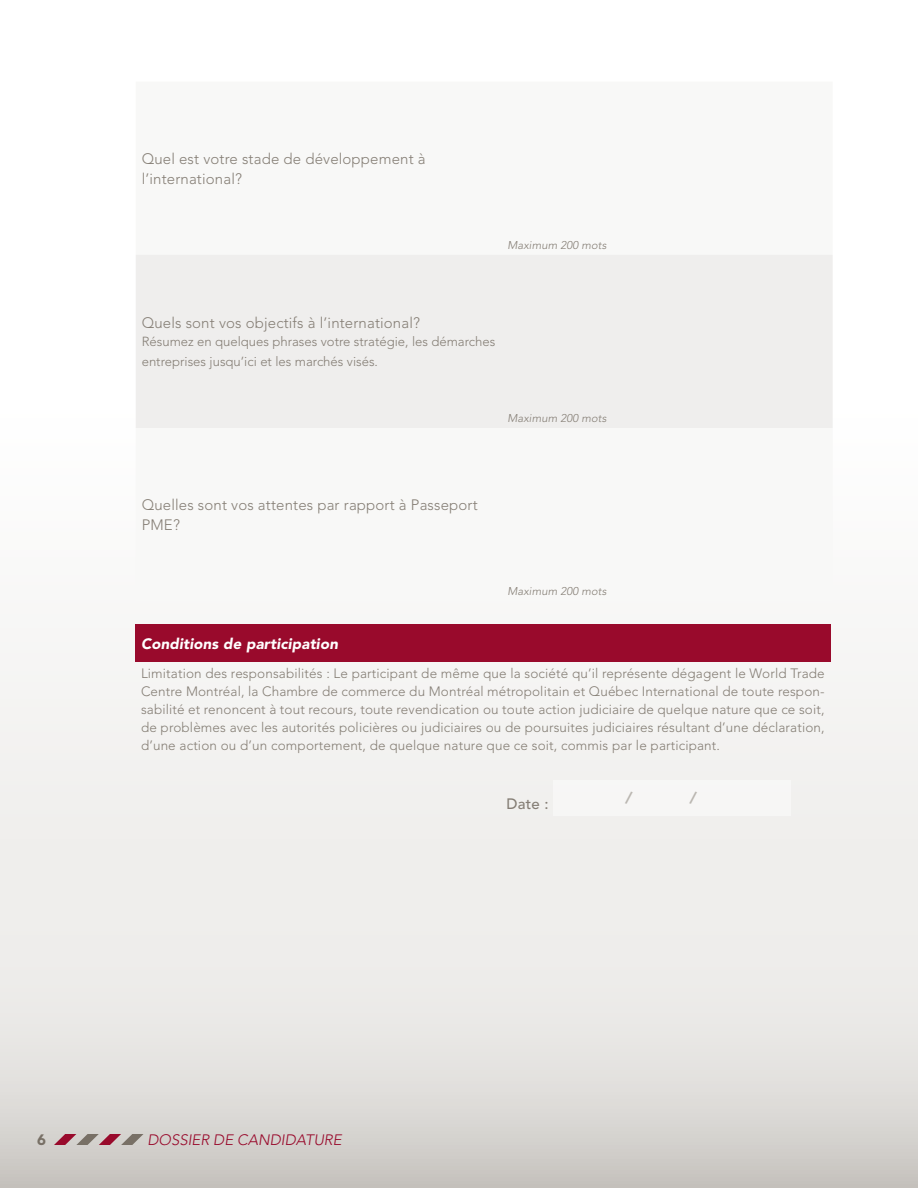
<style>
.page{position:relative;width:918px;height:1188px;background:#fff}
.page>*{position:absolute;margin:0;border:0;box-sizing:border-box;transform-origin:0 0}
.t1{font:300 15px/19.5px "Avenir LT Std";letter-spacing:.01em;color:#857e75}
.t2{font:italic 900 15px "Avenir LT Std";letter-spacing:.01em;color:#fff}
.t3{font:italic 300 15px "Avenir LT Std";color:#990a2c}
.t4{font:500 15px "Avenir LT Std";color:#857e75}
.t5{font:italic 900 15px "Avenir LT Std";color:#787066}
.t6{font:900 15px "Avenir LT Std";color:#787066}
.t7{font:300 13.5px/18px "Avenir LT Std";letter-spacing:.01em;color:#857e75;text-align:justify}
.t8{font:300 13.2px "Avenir LT Std";color:#857e75}
.t9{font:italic 300 11.25px "Avenir LT Std";letter-spacing:.01em;color:#857e75}
</style>
<div class="page">
<svg style="left:0;top:650px;width:918px;height:538px"></svg>
<svg style="left:54px;top:1134px;width:90px;height:11px"></svg>
<div style="left:136px;top:255px;width:697px;height:173px;background:#efeeed"></div>
<div style="left:135px;top:624px;width:696px;height:38px;background:#990a2c"></div>
<div style="left:553px;top:780px;width:238px;height:35px;background:#f7f6f5"></div>
<p class="t1" style="left:142px;top:149px;width:285px">Quel est votre stade de développement à l’international?</p>
<p class="t9" style="left:507px;top:238px;width:101px">Maximum 200 mots</p>
<p class="t1" style="left:142px;top:313px;width:280px">Quels sont vos objectifs à l’international?</p>
<p class="t8" style="left:142px;top:334px;width:355px">Résumez en quelques phrases votre stratégie, les démarches</p>
<p class="t8" style="left:142px;top:353px;width:238px">entreprises jusqu’ici et les marchés visés.</p>
<p class="t9" style="left:507px;top:411px;width:101px">Maximum 200 mots</p>
<p class="t1" style="left:142px;top:496px;width:338px">Quelles sont vos attentes par rapport à Passeport<br>PME?</p>
<p class="t9" style="left:507px;top:585px;width:101px">Maximum 200 mots</p>
<p class="t2" style="left:141px;top:634px;width:198px">Conditions de participation</p>
<p class="t7" style="left:141px;top:665px;width:685px">Limitation des responsabilités : Le participant de même que la société qu’il représente dégagent le World Trade Centre Montréal, la Chambre de commerce du Montréal métropolitain et Québec International de toute respon&shy;sabilité et renoncent à tout recours, toute revendication ou toute action judiciaire de quelque nature que ce soit, de problèmes avec les autorités policières ou judiciaires ou de poursuites judiciaires résultant d’une déclaration, d’une action ou d’un comportement, de quelque nature que ce soit, commis par le participant.</p>
<p class="t6" style="left:37px;top:1131px;width:10px">6</p>
<p class="t3" style="left:147px;top:1131px;width:196px">DOSSIER DE CANDIDATURE</p>
<p class="t4" style="left:507px;top:795px;width:43px">Date :</p>
<p class="t5" style="left:625px;top:789px;width:8px">/</p>
<p class="t5" style="left:689px;top:789px;width:8px">/</p>
</div>
